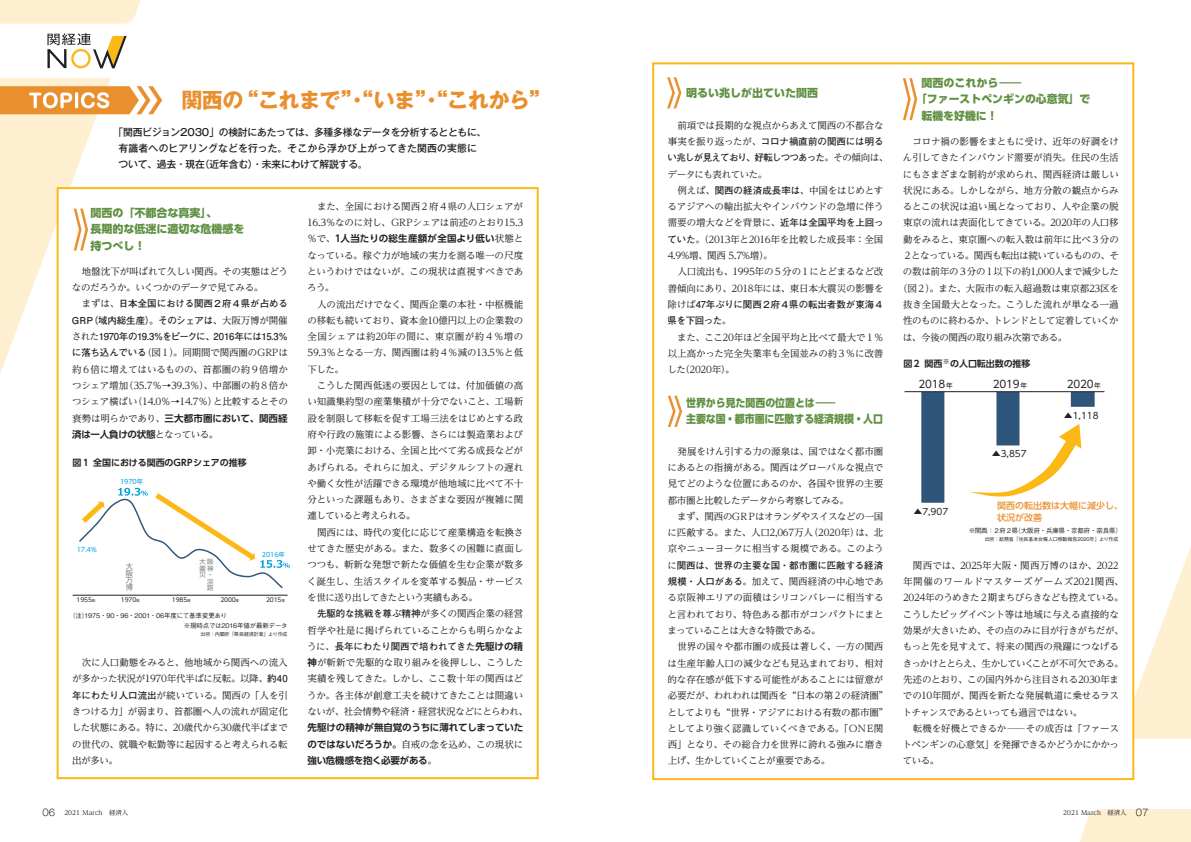
<style>
.page{position:relative;width:1191px;height:842px;background:#fff}
.page>*{position:absolute;margin:0;border:0;box-sizing:border-box;transform-origin:0 0}
.t1{font:700 21px "Gothic MB101 Pro";letter-spacing:-.025em;color:#ea8f2e}
.t2{font:800 11px/16.3px "UD Shin Go Pro";color:#619143}
.t3{font:800 11px/16.3px "UD Shin Go Pro";color:#619143;scale:.9 1}
.t4{font:10.4px "UD Shin Go Pro Regular 90 pv RKSJ H";letter-spacing:-.02em;color:#231f20}
.t5{font:500 10px/16px "Gothic MB101 Pro";letter-spacing:-.015em;color:#231f20}
.t6{font:9.5px/16.3px "UD Reimin Pro";letter-spacing:-.015em;color:#231f20}
.t7{font:700 9.5px/16.3px "Futo Go B101 Pro";letter-spacing:-.02em;color:#231f20}
.t8{font:700 9.5px/16.3px "UD Shin Go Pro De";letter-spacing:-.01em;color:#231f20}
.t9{font:700 9.5px/16.3px "Futo Go B101 Pro";letter-spacing:-.06em;color:#231f20}
.t10{font:9.5px "UD Reimin Pro";letter-spacing:-.055em;color:#231f20}
.t11{font:700 9.5px "UD Shin Go Pro De";letter-spacing:.02em;color:#231f20}
.t12{font:9.5px "UD Reimin Pro";letter-spacing:-.035em;color:#231f20}
.t13{font:700 9px "UD Shin Go Pro De";letter-spacing:-.01em;color:#231f20}
.t14{font:500 9px/12px "UD Shin Go Pro";color:#ea8f2e}
.t15{font:8.9px "UD Shin Go Pro Regular 90 pv RKSJ H";color:#231f20}
.t16{font:7.2px/7.1px "UD Shin Go Pro Regular 90 pv RKSJ H";color:#7d7f82;text-align:justify}
.t17{font:500 6.5px/10px "Gothic BBB Pro";letter-spacing:-.025em;color:#231f20}
.t18{font:6.4px "UD Reimin Pro";color:#231f20}
.t19{font:6.4px "UD Shin Go Pro Regular 90 pv RKSJ H";letter-spacing:-.005em;color:#00a0df}
.t20{font:6.4px/6.4px "UD Shin Go Pro Regular 90 pv RKSJ H";color:#7d7f82;text-align:right}
.t21{font:6px "UD Shin Go Pro Regular 90 pv RKSJ H";letter-spacing:-.02em;color:#231f20}
.t22{font:500 5px "Gothic BBB Pro";letter-spacing:-.02em;color:#231f20}
.s1{font-family:"UD Reimin Pro";font-weight:400}
.s2{font-family:"Futo Go B101 Pro";font-weight:700}
.s3{font-size:3.8px}
.s4{font-family:"Gothic MB101 Pro";font-weight:300;font-size:9.2px}
.s5{font-family:"UD Shin Go Pro De"}
.s6{font-family:"UD Shin Go Pro De";font-weight:700}
.s7{color:#fcb814}
.s8{font-size:6.7px}
</style>
<div class="page">
<div style="left:1080px;top:809px;width:111px;height:33px;background:#feefd0"></div>
<svg style="left:1134px;top:546px;width:57px;height:193px"></svg>
<div style="left:652px;top:62px;width:482px;height:718px;border:2px solid #fcb814"></div>
<hr style="left:904px;top:391px;width:200px;height:1px;background:#231f20">
<svg style="left:921px;top:391px;width:173px;height:112px"></svg>
<svg style="left:903px;top:78px;width:14px;height:42px"></svg>
<svg style="left:668px;top:396px;width:14px;height:31px"></svg>
<svg style="left:667px;top:77px;width:14px;height:31px"></svg>
<svg style="left:47px;top:33px;width:80px;height:35px"></svg>
<svg style="left:0;top:0;width:141px;height:24px;background:#feefd2"></svg>
<hr style="left:73px;top:595px;width:215px;height:1px;background:#231f20">
<svg style="left:79px;top:488px;width:211px;height:100px"></svg>
<svg style="left:0;top:78px;width:162px;height:296px"></svg>
<h1 class="t1" style="left:181px;top:83px;width:370px">関西の“これまで”・“いま”・“これから”</h1>
<p class="t5" style="left:118px;top:123px;width:369px;text-indent:-5px">「関西ビジョン2030」の検討にあたっては、多種多様なデータを分析するとともに、有識者へのヒアリングなどを行った。そこから浮かび上がってきた関西の実態について、過去・現在（近年含む）・未来にわけて解説する。</p>
<p class="t2" style="left:72px;top:204px;width:174px;text-indent:18px">関西の「不都合な真実」、<br>　 長期的な低迷に適切な危機感を　 持つべし！</p>
<p class="t6" style="left:72px;top:263px;width:218px">　地盤沈下が叫ばれて久しい関西。その実態はどうなのだろうか。いくつかのデータで見てみる。</p>
<p class="t7" style="left:71px;top:294px;width:219px;text-align:justify"><span class="s1">　まずは、</span>日本全国における関西２府４県が占めるＧＲＰ（域内総生産）。そのシェアは<span class="s1">、大阪万博が開催された</span>1970年の19.3%をピークに、2016年には15.3％</p>
<p class="t6" style="left:72px;top:344px;width:217px;text-align:justify"><span class="s2">に落ち込んでいる</span>（図１）。同期間で関西圏のＧＲＰは約６倍に増えてはいるものの、首都圏の約９倍増かつシェア増加（35.7％→39.3％）、中部圏の約８倍かつシェア横ばい（14.0％→14.7％）と比較するとその</p>
<p class="t8" style="left:72px;top:410px;width:217px"><span class="s1">衰勢は明らかであり、</span>三大都市圏において、関西経済は一人負けの状態<span class="s1">となっている。</span></p>
<p class="t13" style="left:73px;top:455px;width:176px">図１ 全国における関西のGRPシェアの推移</p>
<p class="t19" style="left:120px;top:476px;width:25px">1970年</p>
<p class="t19" style="left:77px;top:544px;width:22px">17.4％</p>
<p class="t16" style="left:126px;top:562px;width:9px">大阪万博</p>
<p class="t20" style="left:199px;top:559px;width:16px">大阪震神災・淡路</p>
<p class="t19" style="left:262px;top:549px;width:25px">2016年</p>
<p class="t21" style="left:77px;top:595px;width:21px">1955<span class="s3">年</span></p>
<p class="t21" style="left:121px;top:595px;width:21px">1970<span class="s3">年</span></p>
<p class="t21" style="left:172px;top:595px;width:21px">1985<span class="s3">年</span></p>
<p class="t21" style="left:220px;top:595px;width:21px">2000<span class="s3">年</span></p>
<p class="t21" style="left:266px;top:595px;width:21px">2015<span class="s3">年</span></p>
<p class="t17" style="left:184px;top:610px;width:105px;text-indent:-115px">（注）1975・90・96・2001・06年度にて基準変更あり<br>※現時点では2016年値が最新データ</p>
<p class="t22" style="left:201px;top:630px;width:88px">出所：内閣府「県民経済計算」より作成</p>
<p class="t6" style="left:72px;top:654px;width:218px;text-align:justify">　次に人口動態をみると、他地域から関西への流入が多かった状況が1970年代半ばに反転。以降、<span class="s2">約40年にわたり人口流出</span>が続いている。関西の｢人を引きつける力｣が弱まり、首都圏へ人の流れが固定化した状態にある。特に、20歳代から30歳代半ばまでの世代の、就職や転勤等に起因すると考えられる転出が多い。</p>
<p class="t18" style="left:43px;top:807px;width:87px"><span class="s4">06</span> 2021 March　経済人</p>
<p class="t6" style="left:307px;top:198px;width:217px">　また、全国における関西２府４県の人口シェアが<br>16.3％なのに対し、ＧＲＰシェアは前述のとおり15.3</p>
<p class="t11" style="left:307px;top:231px;width:217px"><span class="s1">％で、</span>1人当たりの総生産額が全国より低い<span class="s1">状態と</span></p>
<p class="t6" style="left:307px;top:247px;width:218px">なっている。稼ぐ力が地域の実力を測る唯一の尺度というわけではないが、この現状は直視すべきであろう。<br>　人の流出だけでなく、関西企業の本社・中枢機能の移転も続いており、資本金10億円以上の企業数の全国シェアは約20年の間に、東京圏が約４％増の<br>59.3％となる一方、関西圏は約４％減の13.5％と低下した。<br>　こうした関西低迷の要因としては、付加価値の高い知識集約型の産業集積が十分でないこと、工場新設を制限して移転を促す工場三法をはじめとする政府や行政の施策による影響、さらには製造業および卸・小売業における、全国と比べて劣る成長などがあげられる。それらに加え、デジタルシフトの遅れや働く女性が活躍できる環境が他地域に比べて不十分といった課題もあり、さまざまな要因が複雑に関連していると考えられる。<br>　関西には、時代の変化に応じて産業構造を転換させてきた歴史がある。また、数多くの困難に直面しつつも、斬新な発想で新たな価値を生む企業が数多く誕生し、生活スタイルを変革する製品・サービスを世に送り出してきたという実績もある。</p>
<p class="t7" style="left:317px;top:604px;width:207px">先駆的な挑戦を尊ぶ精神<span class="s1">が多くの関西企業の経営</span></p>
<p class="t6" style="left:307px;top:621px;width:217px">哲学や社是に掲げられていることからも明らかなよ</p>
<p class="t7" style="left:307px;top:637px;width:217px"><span class="s1">うに、</span>長年にわたり関西で培われてきた<span class="s5">先駆けの精</span></p>
<p class="t6" style="left:307px;top:654px;width:222px"><span class="s6">神</span>が斬新で先駆的な取り組みを後押しし、こうした実績を残してきた。しかし、ここ数十年の関西はどうか。各主体が創意工夫を続けてきたことは間違いないが、社会情勢や経済・経営状況などにとらわれ、</p>
<p class="t8" style="left:307px;top:719px;width:217px">先駆けの精神が無自覚のうちに薄れてしまっていた</p>
<p class="t6" style="left:307px;top:736px;width:217px"><span class="s6">のではないだろうか。</span>自戒の念を込め、この現状に</p>
<p class="t8" style="left:307px;top:752px;width:131px">強い危機感を抱く必要がある<span class="s1">。</span></p>
<p class="t2" style="left:668px;top:85px;width:152px"><span class="s7">　</span> 明るい兆しが出ていた関西</p>
<p class="t6" style="left:668px;top:117px;width:217px">　前項では長期的な視点からあえて関西の不都合な</p>
<p class="t9" style="left:667px;top:132px;width:222px"><span class="s1">事実を振り返ったが、</span>コロナ禍直前の関西には明るい兆しが見えており、好転しつつあった<span class="s1">。その傾向は、</span></p>
<p class="t6" style="left:667px;top:165px;width:218px">データにも表れていた。<br>　例えば、<span class="s2">関西の経済成長率は</span>、中国をはじめとするアジアへの輸出拡大やインバウンドの急増に伴う需要の増大などを背景に、<span class="s2">近年は全国平均を上回っていた</span>。（2013年と2016年を比較した成長率：全国<br>4.9%増、関西 5.7%増）。　　<br>　人口流出も、1995年の５分の１にとどまるなど改善傾向にあり、2018年には、東日本大震災の影響を</p>
<p class="t7" style="left:667px;top:295px;width:217px"><span class="s1">除けば</span>47年ぶりに関西２府４県の転出者数が東海４県を下回った<span class="s1">。</span></p>
<p class="t6" style="left:667px;top:328px;width:218px;text-align:justify">　また、ここ20年ほど全国平均と比べて最大で１％以上高かった完全失業率も全国並みの約３％に改善した（2020年）。</p>
<p class="t3" style="left:668px;top:394px;width:241px"><span class="s7">　</span> 世界から見た関西の位置とは――<br>　 主要な国・都市圏に匹敵する経済規模・人口</p>
<p class="t6" style="left:667px;top:443px;width:218px">　発展をけん引する力の源泉は、国ではなく都市圏にあるとの指摘がある。関西はグローバルな視点で見てどのような位置にあるのか、各国や世界の主要都市圏と比較したデータから考察してみる。<br>　まず、関西のＧＲＰはオランダやスイスなどの一国に匹敵する。また、人口2,067万人（2020年）は、北京やニューヨークに相当する規模である。このよう</p>
<p class="t7" style="left:667px;top:556px;width:217px"><span class="s1">に</span>関西は、世界の主要な国・都市圏に匹敵する経済</p>
<p class="t6" style="left:667px;top:573px;width:222px"><span class="s2">規模・人口がある</span>。加えて、関西経済の中心地である京阪神エリアの面積はシリコンバレーに相当すると言われており、特色ある都市がコンパクトにまとまっていることは大きな特徴である。<br>　世界の国々や都市圏の成長は著しく、一方の関西は生産年齢人口の減少なども見込まれており、相対的な存在感が低下する可能性があることには留意が必要だが､われわれは関西を“日本の第２の経済圏”としてよりも“世界・アジアにおける有数の都市圏”としてより強く認識していくべきである｡｢ＯＮＥ関西｣となり、その総合力を世界に誇れる強みに磨き上げ、生かしていくことが重要である。</p>
<p class="t2" style="left:903px;top:74px;width:189px;text-indent:18px">関西のこれから――<br>　 ｢ファーストペンギンの心意気｣で　 転機を好機に！</p>
<p class="t6" style="left:903px;top:133px;width:217px">　コロナ禍の影響をまともに受け、近年の好調をけ</p>
<p class="t6" style="left:903px;top:149px;width:217px">ん引してきたインバウンド需要が消失。住民の生活</p>
<p class="t6" style="left:903px;top:165px;width:217px">にもさまざまな制約が求められ、関西経済は厳しい</p>
<p class="t6" style="left:903px;top:182px;width:217px">状況にある。しかしながら、地方分散の観点からみ</p>
<p class="t6" style="left:903px;top:198px;width:217px">るとこの状況は追い風となっており、人や企業の脱</p>
<p class="t6" style="left:903px;top:214px;width:217px">東京の流れは表面化してきている。2020年の人口移</p>
<p class="t6" style="left:903px;top:231px;width:217px">動をみると、東京圏への転入数は前年に比べ３分の</p>
<p class="t10" style="left:902px;top:248px;width:218px">２となっている。関西も転出は続いているものの、そ</p>
<p class="t6" style="left:903px;top:263px;width:217px">の数は前年の３分の１以下の約1,000人まで減少した</p>
<p class="t6" style="left:898px;top:280px;width:222px">（図２）。また、大阪市の転入超過数は東京都23区を</p>
<p class="t6" style="left:903px;top:296px;width:217px">抜き全国最大となった。こうした流れが単なる一過</p>
<p class="t10" style="left:903px;top:313px;width:217px">性のものに終わるか、トレンドとして定着していくか</p>
<p class="t12" style="left:903px;top:329px;width:166px">は、今後の関西の取り組み次第である。</p>
<p class="t13" style="left:903px;top:357px;width:129px">図２ 関西<sup>※</sup>の人口転出数の推移</p>
<p class="t4" style="left:918px;top:375px;width:36px">2018<span class="s8">年</span></p>
<p class="t4" style="left:992px;top:375px;width:36px">2019<span class="s8">年</span></p>
<p class="t4" style="left:1067px;top:376px;width:35px">2020<span class="s8">年</span></p>
<p class="t15" style="left:913px;top:505px;width:36px">▲7,907</p>
<p class="t15" style="left:991px;top:447px;width:36px">▲3,857</p>
<p class="t15" style="left:1063px;top:408px;width:36px">▲1,118</p>
<p class="t14" style="left:997px;top:499px;width:128px">関西の転出数は大幅に減少し、状況が改善</p>
<p class="t17" style="left:968px;top:525px;width:155px">※関西：２府２県（大阪府・兵庫県・京都府・奈良県）</p>
<p class="t22" style="left:984px;top:535px;width:135px">出所：総務省「住民基本台帳人口移動報告2020年」より作成</p>
<p class="t6" style="left:902px;top:557px;width:223px">　関西では、2025年大阪・関西万博のほか、2022年開催のワールドマスターズゲームズ2021関西、<br>2024年のうめきた２期まちびらきなども控えている。こうしたビッグイベント等は地域に与える直接的な効果が大きいため、その点のみに目が行きがちだが、もっと先を見すえて、将来の関西の飛躍につなげるきっかけととらえ、生かしていくことが不可欠である。先述のとおり、この国内外から注目される2030年までの10年間が、関西を新たな発展軌道に乗せるラストチャンスであるといっても過言ではない。<br>　転機を好機とできるか──その成否は｢ファーストペンギンの心意気」を発揮できるかどうかにかかっている。</p>
<p class="t18" style="left:1063px;top:807px;width:87px">2021 March　経済人 <span class="s4">07</span></p>
</div>
